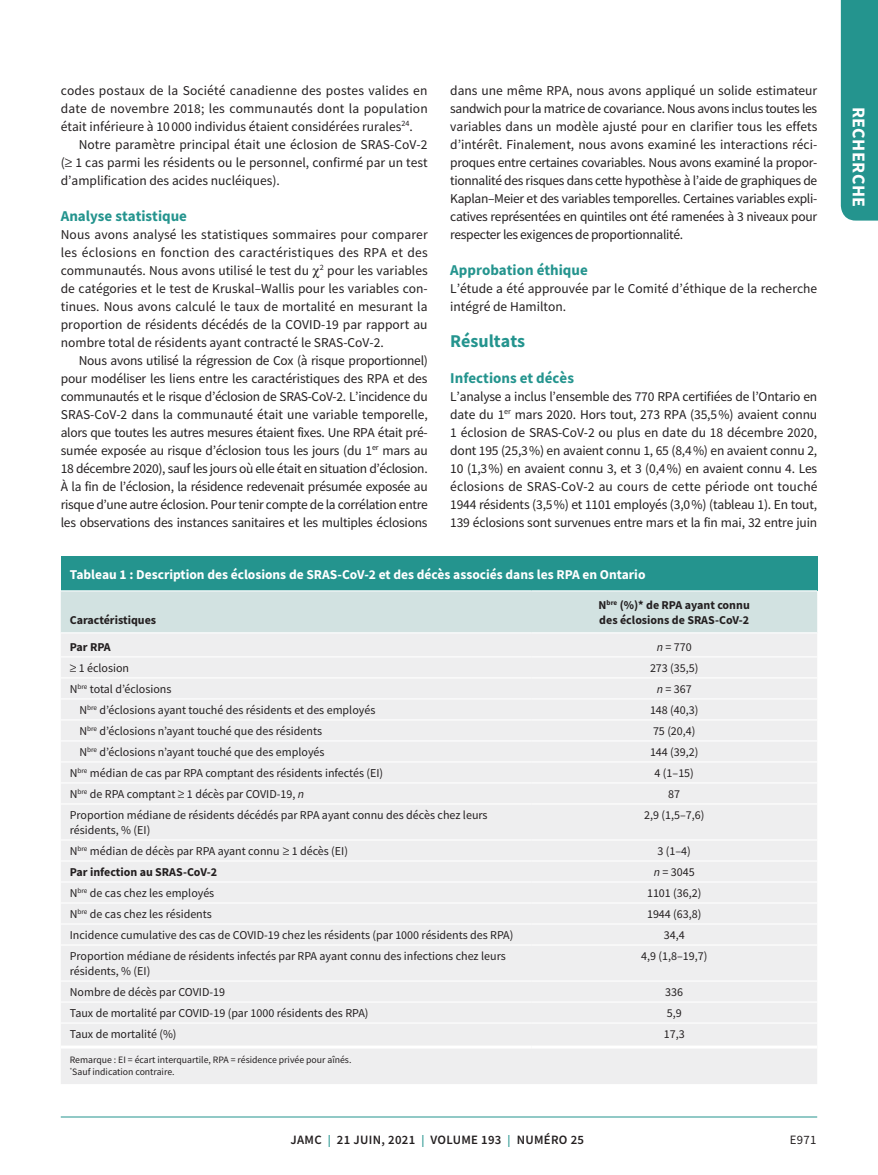
<style>
.page{position:relative;width:878px;height:1175px;background:#fff}
.page>*{position:absolute;margin:0;border:0;box-sizing:border-box;transform-origin:0 0}
.t1{font:700 18px "Source Sans Pro";letter-spacing:.025em;color:#fff}
.t2{font:700 18px "Source Sans Pro";color:#24948e}
.t3{font:700 15px "Source Sans Pro";color:#24948e}
.t4{font:13.5px/18px "Source Sans Pro";color:#231f20;text-align:justify}
.t5{font:700 13.5px "Source Sans Pro";color:#fff}
.t6{font:600 12.75px "Source Sans Pro";letter-spacing:.025em;color:#231f20}
.t7{font:12.75px "Source Sans Pro";color:#231f20}
.t8{font:12px/15px "Source Sans Pro";color:#231f20}
.t9{font:700 12px/15px "Source Sans Pro";color:#231f20}
.t10{font:9.75px/11.7px "Source Sans Pro";color:#231f20}
.s1{font-style:italic}
.s2{font-size:12px;color:#24948e}
</style>
<div class="page">
<div style="left:840px;top:0;width:38px;height:220px;background:#24948e"></div>
<hr style="left:61px;top:1116px;width:756px;height:1px;background:#24948e">
<div style="left:61px;top:556px;width:756px;height:35px;background:#24948e"></div>
<div style="left:61px;top:591px;width:756px;height:41px;background:#d2e2e1"></div>
<div style="left:61px;top:633px;width:756px;height:451px;background:#eeeeef"></div>
<hr style="left:61px;top:590px;width:470px;height:1px;background:#fff">
<hr style="left:531px;top:590px;width:286px;height:1px;background:#fff">
<hr style="left:61px;top:656px;width:470px;height:1px;background:#fff">
<hr style="left:531px;top:656px;width:286px;height:1px;background:#fff">
<hr style="left:61px;top:1022px;width:470px;height:1px;background:#fff">
<hr style="left:531px;top:1022px;width:286px;height:1px;background:#fff">
<hr style="left:61px;top:1045px;width:470px;height:3px;background:#fff">
<hr style="left:531px;top:1045px;width:286px;height:3px;background:#fff">
<hr style="left:61px;top:677px;width:470px;height:1px;background:#fff">
<hr style="left:531px;top:677px;width:286px;height:1px;background:#fff">
<hr style="left:61px;top:698px;width:470px;height:1px;background:#fff">
<hr style="left:531px;top:698px;width:286px;height:1px;background:#fff">
<hr style="left:61px;top:719px;width:470px;height:1px;background:#fff">
<hr style="left:531px;top:719px;width:286px;height:1px;background:#fff">
<hr style="left:61px;top:740px;width:470px;height:1px;background:#fff">
<hr style="left:531px;top:740px;width:286px;height:1px;background:#fff">
<hr style="left:61px;top:761px;width:470px;height:1px;background:#fff">
<hr style="left:531px;top:761px;width:286px;height:1px;background:#fff">
<hr style="left:61px;top:782px;width:470px;height:1px;background:#fff">
<hr style="left:531px;top:782px;width:286px;height:1px;background:#fff">
<hr style="left:61px;top:803px;width:470px;height:1px;background:#fff">
<hr style="left:531px;top:803px;width:286px;height:1px;background:#fff">
<hr style="left:61px;top:839px;width:470px;height:1px;background:#fff">
<hr style="left:531px;top:839px;width:286px;height:1px;background:#fff">
<hr style="left:61px;top:860px;width:470px;height:1px;background:#fff">
<hr style="left:531px;top:860px;width:286px;height:1px;background:#fff">
<hr style="left:61px;top:881px;width:470px;height:1px;background:#fff">
<hr style="left:531px;top:881px;width:286px;height:1px;background:#fff">
<hr style="left:61px;top:902px;width:470px;height:1px;background:#fff">
<hr style="left:531px;top:902px;width:286px;height:1px;background:#fff">
<hr style="left:61px;top:923px;width:470px;height:1px;background:#fff">
<hr style="left:531px;top:923px;width:286px;height:1px;background:#fff">
<hr style="left:61px;top:944px;width:470px;height:1px;background:#fff">
<hr style="left:531px;top:944px;width:286px;height:1px;background:#fff">
<hr style="left:61px;top:980px;width:470px;height:1px;background:#fff">
<hr style="left:531px;top:980px;width:286px;height:1px;background:#fff">
<hr style="left:61px;top:1001px;width:470px;height:1px;background:#fff">
<hr style="left:531px;top:1001px;width:286px;height:1px;background:#fff">
<p class="t4" style="left:450px;top:81px;width:368px">dans une même RPA, nous avons appliqué un solide estimateur sandwich pour la matrice de covariance. Nous avons inclus toutes les variables dans un modèle ajusté pour en clarifier tous les effets d’intérêt. Finalement, nous avons examiné les interactions réci&shy;proques entre certaines covariables. Nous avons examiné la propor&shy;tionnalité des risques dans cette hypothèse à l’aide de graphiques de Kaplan–Meier et des variables temporelles. Certaines variables expli&shy;catives représentées en quintiles ont été ramenées à 3 niveaux pour respecter les exigences de proportionnalité.</p>
<p class="t3" style="left:450px;top:259px;width:139px">Approbation éthique</p>
<p class="t4" style="left:450px;top:279px;width:368px">L’étude a été approuvée par le Comité d’éthique de la recherche intégré de Hamilton.</p>
<h1 class="t2" style="left:450px;top:328px;width:76px">Résultats</h1>
<p class="t3" style="left:450px;top:367px;width:125px">Infections et décès</p>
<p class="t4" style="left:450px;top:387px;width:369px">L’analyse a inclus l’ensemble des 770 RPA certifiées de l’Ontario en date du 1<sup>er</sup> mars 2020. Hors tout, 273 RPA (35,5%) avaient connu 1 éclosion de SRAS-CoV-2 ou plus en date du 18 décembre 2020, dont 195 (25,3%) en avaient connu 1, 65 (8,4%) en avaient connu 2, 10 (1,3%) en avaient connu 3, et 3 (0,4%) en avaient connu 4. Les éclosions de SRAS-CoV-2 au cours de cette période ont touché 1944 résidents (3,5%) et 1101 employés (3,0%) (tableau 1). En tout, 139 éclosions sont survenues entre mars et la fin mai, 32 entre juin</p>
<p class="t5" style="left:70px;top:565px;width:577px">Tableau 1 : Description des éclosions de SRAS-CoV-2 et des décès associés dans les RPA en Ontario</p>
<p class="t9" style="left:70px;top:612px;width:88px">Caractéristiques</p>
<p class="t4" style="left:61px;top:81px;width:368px">codes postaux de la Société canadienne des postes valides en date de novembre 2018; les communautés dont la population était inférieure à 10 000 individus étaient considérées rurales<sup>24</sup>.</p>
<p class="t4" style="left:61px;top:135px;width:368px;text-indent:18px">Notre paramètre principal était une éclosion de SRAS-CoV-2 (≥ 1 cas parmi les résidents ou le personnel, confirmé par un test d’amplification des acides nucléiques).</p>
<p class="t3" style="left:61px;top:205px;width:128px">Analyse statistique</p>
<p class="t4" style="left:61px;top:225px;width:368px">Nous avons analysé les statistiques sommaires pour comparer les éclosions en fonction des caractéristiques des RPA et des communautés. Nous avons utilisé le test du <sup>2</sup> pour les variables de catégories et le test de Kruskal–Wallis pour les variables con&shy;tinues. Nous avons calculé le taux de mortalité en mesurant la proportion de résidents décédés de la COVID-19 par rapport au nombre total de résidents ayant contracté le SRAS-CoV-2.</p>
<p class="t4" style="left:61px;top:351px;width:368px;text-indent:18px">Nous avons utilisé la régression de Cox (à risque proportionnel) pour modéliser les liens entre les caractéristiques des RPA et des communautés et le risque d’éclosion de SRAS-CoV-2. L’incidence du SRAS-CoV-2 dans la communauté était une variable temporelle, alors que toutes les autres mesures étaient fixes. Une RPA était pré&shy;sumée exposée au risque d’éclosion tous les jours (du 1<sup>er</sup> mars au 18 décembre 2020), sauf les jours où elle était en situation d’éclosion.<br>À la fin de l’éclosion, la résidence redevenait présumée exposée au risque d’une autre éclosion. Pour tenir compte de la corrélation entre les observations des instances sanitaires et les multiples éclosions</p>
<p class="t9" style="left:598px;top:597px;width:153px">N<sup>bre</sup> (%)* de RPA ayant connu des éclosions de SRAS-CoV-2</p>
<p class="t9" style="left:70px;top:639px;width:43px">Par RPA</p>
<p class="t8" style="left:656px;top:639px;width:36px"><span class="s1">n</span> = 770</p>
<p class="t8" style="left:70px;top:660px;width:61px">≥ 1 éclosion</p>
<p class="t8" style="left:650px;top:660px;width:50px">273 (35,5)</p>
<p class="t8" style="left:70px;top:681px;width:103px">N<sup>bre</sup> total d’éclosions</p>
<p class="t8" style="left:656px;top:681px;width:36px"><span class="s1">n</span> = 367</p>
<p class="t8" style="left:79px;top:702px;width:297px">N<sup>bre</sup> d’éclosions ayant touché des résidents et des employés</p>
<p class="t8" style="left:650px;top:702px;width:50px">148 (40,3)</p>
<p class="t8" style="left:79px;top:723px;width:244px">N<sup>bre</sup> d’éclosions n’ayant touché que des résidents</p>
<p class="t8" style="left:653px;top:723px;width:44px">75 (20,4)</p>
<p class="t8" style="left:79px;top:744px;width:247px">N<sup>bre</sup> d’éclosions n’ayant touché que des employés</p>
<p class="t8" style="left:650px;top:744px;width:50px">144 (39,2)</p>
<p class="t8" style="left:70px;top:765px;width:315px">N<sup>bre</sup> médian de cas par RPA comptant des résidents infectés (EI)</p>
<p class="t8" style="left:654px;top:765px;width:41px">4 (1–15)</p>
<p class="t8" style="left:70px;top:786px;width:236px">N<sup>bre</sup> de RPA comptant ≥ 1 décès par COVID-19, <span class="s1">n</span></p>
<p class="t8" style="left:668px;top:786px;width:13px">87</p>
<p class="t8" style="left:70px;top:807px;width:419px">Proportion médiane de résidents décédés par RPA ayant connu des décès chez leurs résidents, % (EI)</p>
<p class="t8" style="left:644px;top:807px;width:62px">2,9 (1,5–7,6)</p>
<p class="t8" style="left:70px;top:843px;width:280px">N<sup>bre</sup> médian de décès par RPA ayant connu ≥ 1 décès (EI)</p>
<p class="t8" style="left:657px;top:843px;width:35px">3 (1–4)</p>
<p class="t9" style="left:70px;top:864px;width:149px">Par infection au SRAS-CoV-2</p>
<p class="t8" style="left:653px;top:864px;width:42px"><span class="s1">n</span> = 3045</p>
<p class="t8" style="left:70px;top:885px;width:146px">N<sup>bre</sup> de cas chez les employés</p>
<p class="t8" style="left:647px;top:885px;width:56px">1101 (36,2)</p>
<p class="t8" style="left:70px;top:906px;width:143px">N<sup>bre</sup> de cas chez les résidents</p>
<p class="t8" style="left:647px;top:906px;width:56px">1944 (63,8)</p>
<p class="t8" style="left:70px;top:927px;width:445px">Incidence cumulative des cas de COVID-19 chez les résidents (par 1000 résidents des RPA)</p>
<p class="t8" style="left:663px;top:927px;width:22px">34,4</p>
<p class="t8" style="left:70px;top:948px;width:437px">Proportion médiane de résidents infectés par RPA ayant connu des infections chez leurs résidents, % (EI)</p>
<p class="t8" style="left:641px;top:948px;width:68px">4,9 (1,8–19,7)</p>
<p class="t8" style="left:70px;top:984px;width:157px">Nombre de décès par COVID-19</p>
<p class="t8" style="left:665px;top:984px;width:19px">336</p>
<p class="t8" style="left:70px;top:1005px;width:300px">Taux de mortalité par COVID-19 (par 1000 résidents des RPA)</p>
<p class="t8" style="left:666px;top:1005px;width:16px">5,9</p>
<p class="t8" style="left:70px;top:1026px;width:108px">Taux de mortalité (%)</p>
<p class="t8" style="left:663px;top:1026px;width:22px">17,3</p>
<p class="t10" style="left:70px;top:1054px;width:283px">Remarque : EI = écart interquartile, RPA = résidence privée pour aînés. <sup>*</sup>Sauf indication contraire.</p>
<p class="t6" style="left:290px;top:1131px;width:295px">JAMC <span class="s2">|</span> 21 JUIN, 2021 <span class="s2">|</span> VOLUME 193 <span class="s2">|</span> NUMÉRO 25</p>
<p class="t7" style="left:789px;top:1132px;width:28px">E971</p>
<h1 class="t1" style="left:871px;top:107px;width:102px;rotate:90deg">RECHERCHE</h1>
</div>
